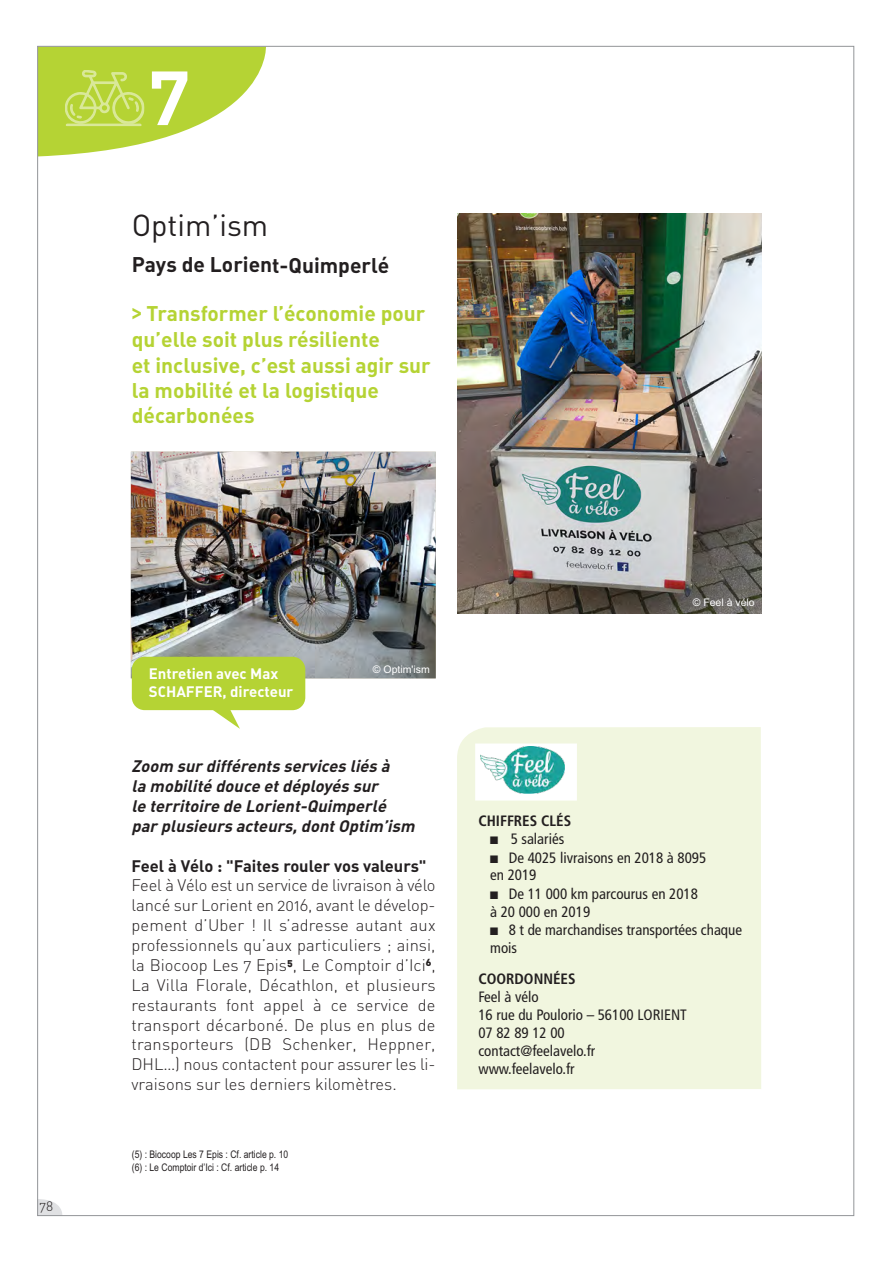
<style>
.page{position:relative;width:893px;height:1263px;background:#fff}
.page>*{position:absolute;margin:0;border:0;box-sizing:border-box;transform-origin:0 0}
.t1{font:75px "DIN Bold Alternate";color:#fff}
.t2{font:30px "DIN Regular Alternate";color:#231f20}
.t3{font:21px/25.3px "DIN Bold Alternate";color:#b5d334}
.t4{font:21px "DIN Bold Alternate";color:#231f20}
.t5{font:16.5px/19.8px "DIN Light Alternate";color:#231f20;text-align:justify}
.t6{font:italic 16.5px/19.8px "DIN Bold Alternate";color:#231f20}
.t7{font:16.5px "DIN Bold Alternate";color:#231f20}
.t8{font:condensed 15px/18.1px "Frutiger";color:#231f20}
.t9{font:15px/18px "DIN Bold Alternate";color:#fff}
.t10{font:700 condensed 15px "Frutiger";color:#231f20}
.t11{font:13.5px "DIN Light Alternate";color:#231f20}
.t12{font:10.5px/12.6px "Arial Narrow";color:#231f20}
.t13{font:10.5px "Arial";color:#fff}
.s1{font-family:"Arial Narrow";font-weight:700}
.s2{font-weight:700}
.s3{font-family:"Monotype Sorts";font-stretch:normal;font-size:10.5px}
</style>
<div class="page">
<svg style="left:39px;top:48px;width:227px;height:108px"></svg>
<svg style="left:39px;top:1199px;width:23px;height:15px"></svg>
<img style="left:131px;top:452px;width:305px;height:226px">
<div style="left:457px;top:727px;width:304px;height:362px;background:#f1f6df"></div>
<div style="left:132px;top:657px;width:173px;height:53px;background:#b5d334;border-radius:13px"></div>
<svg style="left:203px;top:710px;width:37px;height:19px"></svg>
<div style="left:475px;top:743px;width:102px;height:57px;background:#fff"></div>
<img style="left:481px;top:747px;width:84px;height:47px">
<img style="left:457px;top:213px;width:304px;height:400px">
<p class="t11" style="left:40px;top:1201px;width:15px">78</p>
<h1 class="t1" style="left:149px;top:63px;width:43px">7</h1>
<h2 class="t2" style="left:132px;top:215px;width:138px">Optim’ism</h2>
<p class="t4" style="left:132px;top:258px;width:259px">Pays de Lorient-Quimperlé</p>
<p class="t3" style="left:132px;top:303px;width:301px"><span class="s1">&gt;</span> Transformer l’économie pour qu’elle soit plus résiliente<br>et inclusive, c’est aussi agir sur la mobilité et la logistique décarbonées</p>
<p class="t9" style="left:149px;top:666px;width:146px">Entretien avec Max<br>SCHAFFER, directeur</p>
<p class="t13" style="left:373px;top:665px;width:58px">© Optim'ism</p>
<p class="t6" style="left:132px;top:758px;width:288px">Zoom sur différents services liés à<br>la mobilité douce etdéployés sur<br>le territoire de Lorient-Quimperlé par plusieurs acteurs,dontOptim’ism</p>
<p class="t7" style="left:132px;top:860px;width:297px">Feel à Vélo : "Faites rouler vos valeurs"</p>
<p class="t5" style="left:132px;top:877px;width:306px">Feel à Vélo est un service de livraison à vélo lancé sur Lorient en 2016, avant le dévelop&shy;pement d’Uber ! Il s’adresse autant aux professionnels qu’aux particuliers ; ainsi, la Biocoop Les 7 Epis<sup>5</sup>, Le Comptoir d’Ici<sup>6</sup>, La Villa Florale, Décathlon, et plusieurs restaurants font appel à ce service de transport décarboné. De plus en plus de transporteurs (DB Schenker, Heppner, DHL…) nous contactent pour assurer les li&shy;vraisons sur les derniers kilomètres.</p>
<p class="t12" style="left:132px;top:1149px;width:158px">(5) : Biocoop Les 7 Epis : Cf. article p. 10 (6) : Le Comptoir d’Ici : Cf. article p. 14</p>
<p class="t13" style="left:693px;top:598px;width:64px">© Feel à vélo</p>
<p class="t8" style="left:490px;top:812px;width:253px;text-indent:-12px"><span class="s2">CHIFFRES CLÉS<br></span><span class="s3">N</span> 5 salariés<br><span class="s3">N</span> De 4025 livraisons en 2018 à 8095<br>en 2019<br><span class="s3">N</span> De 11 000 km parcourus en 2018<br>à 20 000 en 2019<br><span class="s3">N</span> 8 t de marchandises transportées chaque mois</p>
<p class="t10" style="left:478px;top:972px;width:99px">COORDONNÉES</p>
<p class="t8" style="left:478px;top:988px;width:210px">Feel à vélo<br>16 rue du Poulorio – 56100 LORIENT<br>07 82 89 12 00<br>contact@feelavelo.fr www.feelavelo.fr</p>
</div>
